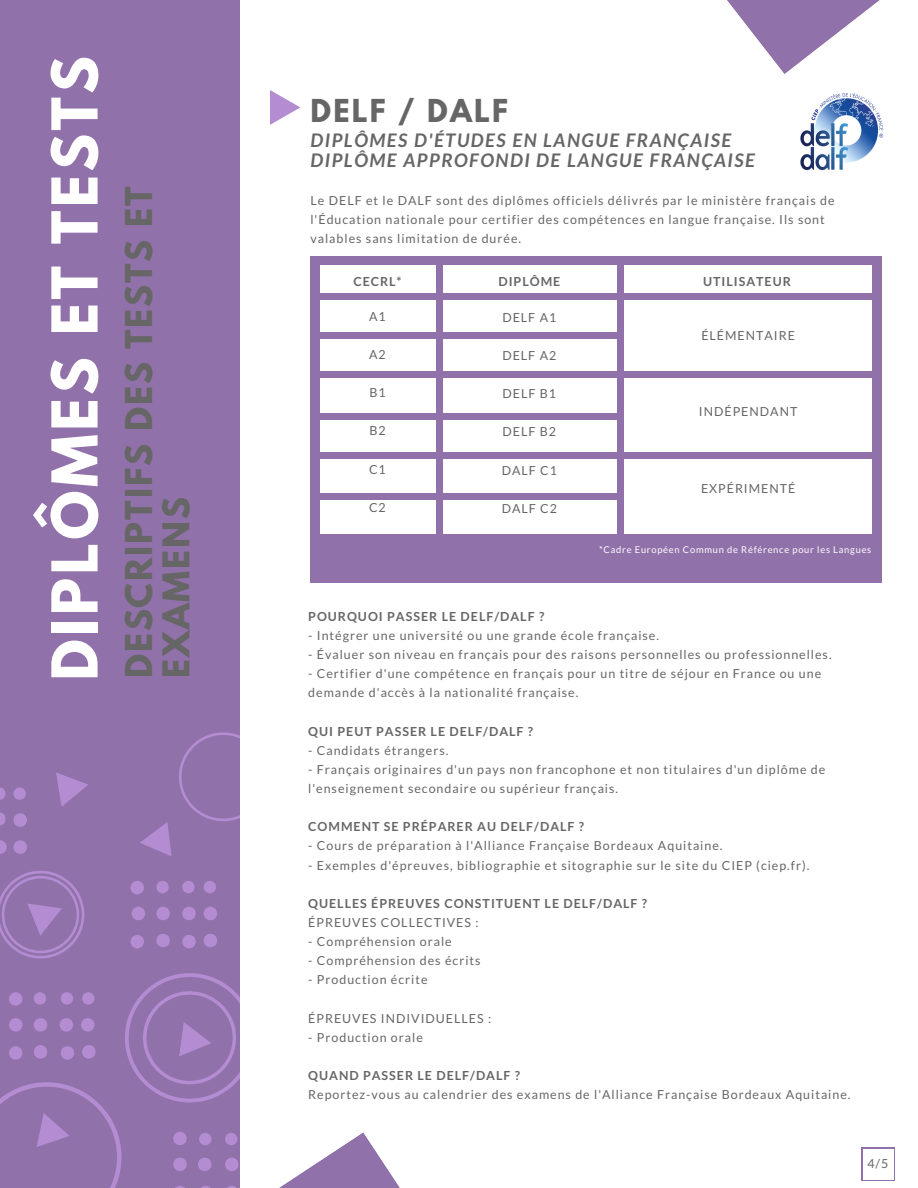
<style>
.page{position:relative;width:918px;height:1188px;background:#fff}
.page>*{position:absolute;margin:0;border:0;box-sizing:border-box;transform-origin:0 0}
.t1{font:700 55.95px "League Spartan";letter-spacing:.06em;color:#fff}
.t2{font:700 32.7px/37.2px "League Spartan";letter-spacing:.06em;color:#666}
.t3{font:700 28.05px "League Spartan";letter-spacing:.08em;color:#666}
.t4{font:italic 700 18.75px/20.2px "Lato";letter-spacing:.08em;color:#666}
.t5{font:12.45px/19.2px "Lato";letter-spacing:.08em;color:#666}
.t6{font:700 12.45px "Lato";letter-spacing:.08em;color:#666}
.t7{font:9.3px "Lato";letter-spacing:.08em;color:#fff}
</style>
<div class="page">
<div style="left:0;top:0;width:240px;height:973px;background:#9171aa"></div>
<svg style="left:727px;top:0;width:153px;height:74px"></svg>
<svg style="left:279px;top:1132px;width:121px;height:56px"></svg>
<svg style="left:0;top:871px;width:84px;height:87px"></svg>
<svg style="left:182px;top:907px;width:14px;height:13px"></svg>
<svg style="left:204px;top:907px;width:13px;height:13px"></svg>
<svg style="left:156px;top:907px;width:14px;height:13px"></svg>
<svg style="left:132px;top:907px;width:13px;height:13px"></svg>
<svg style="left:130px;top:935px;width:14px;height:13px"></svg>
<svg style="left:156px;top:934px;width:14px;height:13px"></svg>
<svg style="left:182px;top:935px;width:14px;height:13px"></svg>
<svg style="left:204px;top:934px;width:13px;height:13px"></svg>
<svg style="left:130px;top:881px;width:14px;height:13px"></svg>
<svg style="left:156px;top:881px;width:13px;height:12px"></svg>
<svg style="left:182px;top:881px;width:13px;height:12px"></svg>
<svg style="left:204px;top:881px;width:12px;height:12px"></svg>
<svg style="left:0;top:812px;width:6px;height:14px"></svg>
<svg style="left:14px;top:813px;width:13px;height:14px"></svg>
<svg style="left:0;top:840px;width:7px;height:14px"></svg>
<svg style="left:14px;top:840px;width:13px;height:14px"></svg>
<svg style="left:0;top:788px;width:6px;height:12px"></svg>
<svg style="left:14px;top:788px;width:12px;height:12px"></svg>
<svg style="left:45px;top:772px;width:44px;height:41px"></svg>
<svg style="left:139px;top:732px;width:101px;height:135px"></svg>
<svg style="left:0;top:973px;width:240px;height:215px"></svg>
<hr style="left:862px;top:1149px;width:1px;height:31px;background:#9171aa">
<hr style="left:894px;top:1149px;width:1px;height:31px;background:#9171aa">
<hr style="left:863px;top:1180px;width:32px;height:1px;background:#9171aa">
<hr style="left:863px;top:1148px;width:32px;height:1px;background:#9171aa">
<img style="left:800px;top:93px;width:84px;height:78px">
<svg style="left:270px;top:90px;width:30px;height:35px"></svg>
<div style="left:311px;top:256px;width:571px;height:327px;background:#9171aa"></div>
<div style="left:321px;top:266px;width:551px;height:268px;background:#fff"></div>
<div style="left:313px;top:294px;width:565px;height:6px;background:#9171aa"></div>
<div style="left:437px;top:260px;width:6px;height:296px;background:#9171aa"></div>
<div style="left:618px;top:259px;width:6px;height:296px;background:#9171aa"></div>
<div style="left:313px;top:332px;width:308px;height:7px;background:#9171aa"></div>
<div style="left:313px;top:371px;width:565px;height:7px;background:#9171aa"></div>
<div style="left:313px;top:452px;width:565px;height:7px;background:#9171aa"></div>
<div style="left:312px;top:413px;width:308px;height:7px;background:#9171aa"></div>
<div style="left:313px;top:493px;width:308px;height:7px;background:#9171aa"></div>
<h1 class="t1" style="left:47px;top:681px;width:626px;rotate:-90deg">DIPLÔMES ET TESTS</h1>
<h2 class="t2" style="left:125px;top:678px;width:493px;rotate:-90deg">DESCRIPTIFS DES TESTS ET<br>EXAMENS</h2>
<h3 class="t3" style="left:310px;top:97px;width:199px">DELF / DALF</h3>
<h3 class="t4" style="left:310px;top:129px;width:446px">DIPLÔMES D'ÉTUDES EN LANGUE FRANÇAISE<br>DIPLÔME APPROFONDI DE LANGUE FRANÇAISE</h3>
<p class="t5" style="left:310px;top:190px;width:526px">Le DELF et le DALF sont des diplômes officiels délivrés par le ministère français de l'Éducation nationale pour certifier des compétences en langue française. Ils sont valables sans limitation de durée.</p>
<p class="t6" style="left:353px;top:273px;width:50px">CECRL*</p>
<p class="t6" style="left:498px;top:273px;width:63px">DIPLÔME</p>
<p class="t6" style="left:703px;top:273px;width:89px">UTILISATEUR</p>
<p class="t5" style="left:369px;top:306px;width:18px">A1</p>
<p class="t5" style="left:369px;top:344px;width:18px">A2</p>
<p class="t5" style="left:369px;top:383px;width:18px">B1</p>
<p class="t5" style="left:369px;top:421px;width:18px">B2</p>
<p class="t5" style="left:369px;top:459px;width:18px">C1</p>
<p class="t5" style="left:369px;top:497px;width:18px">C2</p>
<p class="t5" style="left:502px;top:307px;width:56px">DELF A1</p>
<p class="t5" style="left:502px;top:345px;width:56px">DELF A2</p>
<p class="t5" style="left:503px;top:384px;width:55px">DELF B1</p>
<p class="t5" style="left:503px;top:422px;width:55px">DELF B2</p>
<p class="t5" style="left:502px;top:460px;width:57px">DALF C1</p>
<p class="t5" style="left:502px;top:498px;width:57px">DALF C2</p>
<p class="t5" style="left:701px;top:325px;width:95px">ÉLÉMENTAIRE</p>
<p class="t5" style="left:699px;top:402px;width:100px">INDÉPENDANT</p>
<p class="t5" style="left:701px;top:478px;width:96px">EXPÉRIMENTÉ</p>
<p class="t7" style="left:599px;top:543px;width:274px">*Cadre Européen Commun de Référence pour les Langues</p>
<p class="t6" style="left:308px;top:609px;width:238px">POURQUOI PASSER LE DELF/DALF ?</p>
<p class="t5" style="left:308px;top:626px;width:352px">- Intégrer une université ou une grande école française.</p>
<p class="t5" style="left:308px;top:645px;width:525px">- Évaluer son niveau en français pour des raisons personnelles ou professionnelles.</p>
<p class="t5" style="left:308px;top:664px;width:514px">- Certifier d'une compétence en français pour un titre de séjour en France ou une demande d'accès à la nationalité française.</p>
<p class="t6" style="left:308px;top:723px;width:226px">QUI PEUT PASSER LE DELF/DALF ?</p>
<p class="t5" style="left:308px;top:740px;width:142px">- Candidats étrangers.</p>
<p class="t5" style="left:308px;top:759px;width:519px">- Français originaires d'un pays non francophone et non titulaires d'un diplôme de l'enseignement secondaire ou supérieur français.</p>
<p class="t6" style="left:308px;top:819px;width:277px">COMMENT SE PRÉPARER AU DELF/DALF ?</p>
<p class="t5" style="left:308px;top:836px;width:416px">- Cours de préparation à l'Alliance Française Bordeaux Aquitaine.</p>
<p class="t5" style="left:308px;top:855px;width:503px">- Exemples d'épreuves, bibliographie et sitographie sur le site du CIEP (ciep.fr).</p>
<p class="t6" style="left:308px;top:895px;width:340px">QUELLES ÉPREUVES CONSTITUENT LE DELF/DALF ?</p>
<p class="t5" style="left:308px;top:912px;width:172px">ÉPREUVES COLLECTIVES :</p>
<p class="t5" style="left:308px;top:932px;width:145px">- Compréhension orale</p>
<p class="t5" style="left:308px;top:951px;width:174px">- Compréhension des écrits</p>
<p class="t5" style="left:308px;top:970px;width:121px">- Production écrite</p>
<p class="t5" style="left:308px;top:1008px;width:184px">ÉPREUVES INDIVIDUELLES :</p>
<p class="t5" style="left:308px;top:1027px;width:116px">- Production orale</p>
<p class="t6" style="left:308px;top:1068px;width:213px">QUAND PASSER LE DELF/DALF ?</p>
<p class="t5" style="left:308px;top:1085px;width:544px">Reportez-vous au calendrier des examens de l'Alliance Française Bordeaux Aquitaine.</p>
<p class="t5" style="left:867px;top:1153px;width:23px">4/5</p>
</div>
